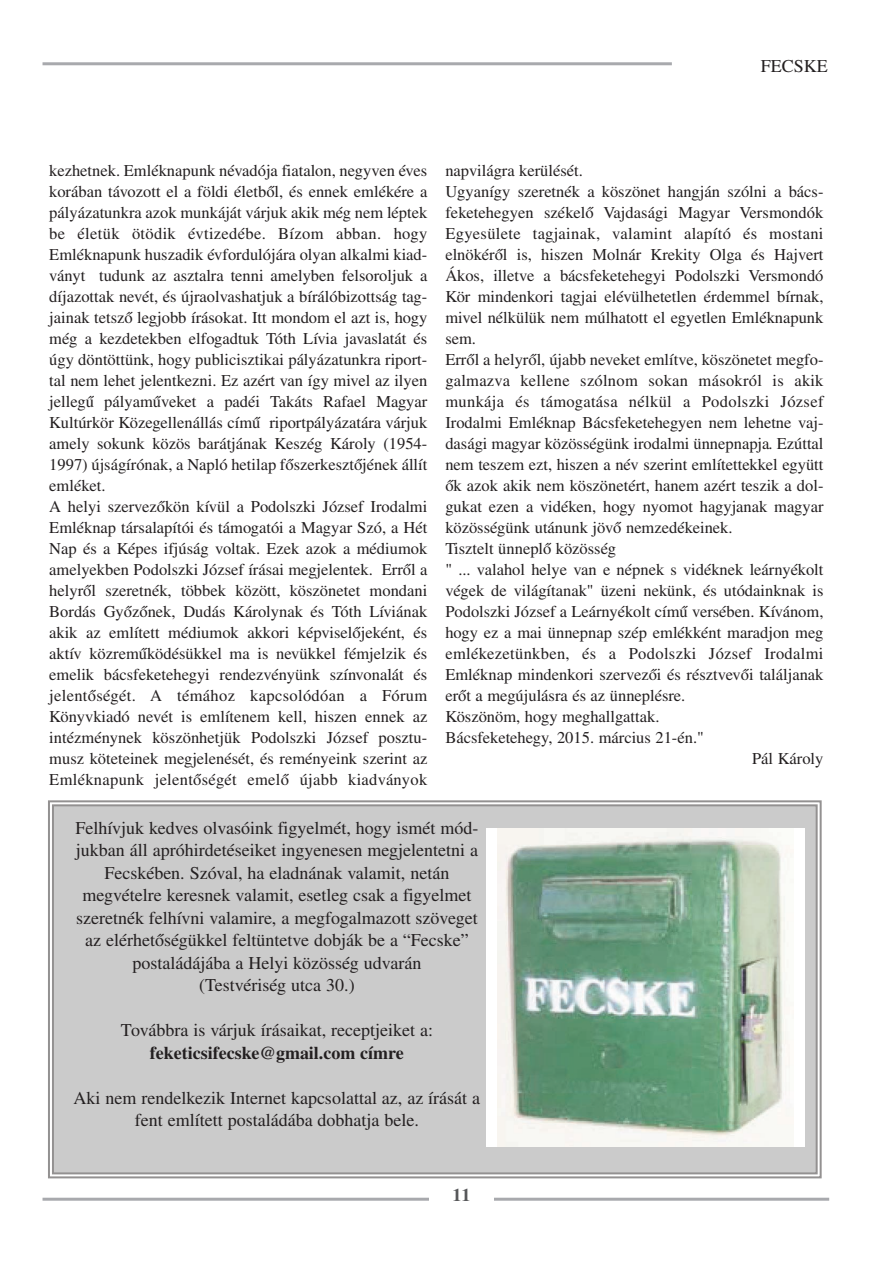
<style>
.page{position:relative;width:893px;height:1263px;background:#fff}
.page>*{position:absolute;margin:0;border:0;box-sizing:border-box;transform-origin:0 0}
.t1{font:18px/22.5px "Times CE";color:#231f20;text-align:center}
.t2{font:700 18px "Times CE";color:#231f20}
.t3{font:700 18px "Times CE";color:#57585a}
.t4{font:16.5px/21px "Times CE";color:#231f20}
.t5{font:16.5px "Times CE";letter-spacing:.02em;color:#231f20}
</style>
<div class="page">
<hr style="left:43px;top:1198px;width:786px;height:3px;background:#a8a9ad">
<div style="left:429px;top:1184px;width:65px;height:25px;background:#fff"></div>
<hr style="left:43px;top:62px;width:629px;height:3px;background:#a8a9ad">
<div style="left:54px;top:806px;width:762px;height:366px;background:#cbcbcb"></div>
<div style="left:48px;top:800px;width:774px;height:378px;border:2px solid #939191"></div>
<div style="left:52px;top:804px;width:766px;height:370px;border:2px solid #939191"></div>
<div style="left:486px;top:828px;width:319px;height:318px;background:#fff"></div>
<img style="left:498px;top:828px;width:295px;height:318px">
<p class="t1" style="left:761px;top:56px;width:69px">FECSKE</p>
<p class="t4" style="left:49px;top:161px;width:380px">kezhetnek. Emléknapunk névadója fiatalon, negyven éves korában távozott el a földi életből, és ennek emlékére a pályázatunkra azok munkáját várjuk akik még nem léptek be életük ötödik évtizedébe. Bízom abban. hogy Emléknapunk huszadik évfordulójára olyan alkalmi kiad&shy;ványt tudunk az asztalra tenni amelyben felsoroljuk a díjazottak nevét, és újraolvashatjuk a bírálóbizottság tag&shy;jainak tetsző legjobb írásokat. Itt mondom el azt is, hogy még a kezdetekben elfogadtuk Tóth Lívia javaslatát és úgy döntöttünk, hogy publicisztikai pályázatunkra riport&shy;tal nem lehet jelentkezni. Ez azért van így mivel az ilyen jellegű pályaműveket a padéi Takáts Rafael Magyar Kultúrkör Közegellenállás című riportpályázatára várjuk amely sokunk közös barátjának Keszég Károly (1954- 1997) újságírónak, a Napló hetilap főszerkesztőjének állít emléket.<br>A helyi szervezőkön kívül a Podolszki József Irodalmi Emléknap társalapítói és támogatói a Magyar Szó, a Hét Nap és a Képes ifjúság voltak. Ezek azok a médiumok amelyekben Podolszki József írásai megjelentek. Erről a helyről szeretnék, többek között, köszönetet mondani Bordás Győzőnek, Dudás Károlynak és Tóth Líviának akik az említett médiumok akkori képviselőjeként, és aktív közreműködésükkel ma is nevükkel fémjelzik és emelik bácsfeketehegyi rendezvényünk színvonalát és jelentőségét. A témához kapcsolódóan a Fórum Könyvkiadó nevét is említenem kell, hiszen ennek az intézménynek köszönhetjük Podolszki József posztu&shy;musz köteteinek megjelenését, és reményeink szerint az Emléknapunk jelentőségét emelő újabb kiadványok</p>
<p class="t4" style="left:445px;top:161px;width:139px">napvilágra kerülését.</p>
<p class="t4" style="left:445px;top:182px;width:380px">Ugyanígy szeretnék a köszönet hangján szólni a bács-</p>
<p class="t4" style="left:445px;top:203px;width:380px">feketehegyen székelő Vajdasági Magyar Versmondók</p>
<p class="t5" style="left:445px;top:228px;width:380px">Egyesülete tagjainak, valamint alapító és mostani</p>
<p class="t4" style="left:445px;top:245px;width:380px">elnökéről is, hiszen Molnár Krekity Olga és Hajvert</p>
<p class="t4" style="left:445px;top:266px;width:380px">Ákos, illetve a bácsfeketehegyi Podolszki Versmondó</p>
<p class="t4" style="left:445px;top:287px;width:380px">Kör mindenkori tagjai elévülhetetlen érdemmel bírnak,</p>
<p class="t4" style="left:445px;top:308px;width:380px">mivel nélkülük nem múlhatott el egyetlen Emléknapunk</p>
<p class="t4" style="left:445px;top:329px;width:32px">sem.</p>
<p class="t4" style="left:445px;top:350px;width:380px">Erről a helyről, újabb neveket említve, köszönetet megfo-</p>
<p class="t4" style="left:445px;top:371px;width:380px">galmazva kellene szólnom sokan másokról is akik</p>
<p class="t5" style="left:445px;top:396px;width:380px">munkája és támogatása nélkül a Podolszki József</p>
<p class="t4" style="left:445px;top:413px;width:380px">Irodalmi Emléknap Bácsfeketehegyen nem lehetne vaj-</p>
<p class="t4" style="left:445px;top:434px;width:380px">dasági magyar közösségünk irodalmi ünnepnapja. Ezúttal</p>
<p class="t4" style="left:445px;top:455px;width:380px">nem teszem ezt, hiszen a név szerint említettekkel együtt</p>
<p class="t4" style="left:445px;top:476px;width:380px">ők azok akik nem köszönetért, hanem azért teszik a dol-</p>
<p class="t4" style="left:445px;top:497px;width:380px">gukat ezen a vidéken, hogy nyomot hagyjanak magyar</p>
<p class="t4" style="left:445px;top:518px;width:289px">közösségünk utánunk jövő nemzedékeinek.</p>
<p class="t4" style="left:445px;top:539px;width:172px">Tisztelt ünneplő közösség</p>
<p class="t4" style="left:445px;top:560px;width:380px">" ... valahol helye van e népnek s vidéknek leárnyékolt</p>
<p class="t4" style="left:445px;top:581px;width:380px">végek de világítanak" üzeni nekünk, és utódainknak is</p>
<p class="t4" style="left:445px;top:602px;width:380px">Podolszki József a Leárnyékolt című versében. Kívánom,</p>
<p class="t4" style="left:445px;top:623px;width:380px">hogy ez a mai ünnepnap szép emlékként maradjon meg</p>
<p class="t5" style="left:445px;top:648px;width:380px">emlékezetünkben, és a Podolszki József Irodalmi</p>
<p class="t4" style="left:445px;top:665px;width:380px">Emléknap mindenkori szervezői és résztvevői találjanak</p>
<p class="t4" style="left:445px;top:686px;width:242px">erőt a megújulásra és az ünneplésre.</p>
<p class="t4" style="left:445px;top:707px;width:216px">Köszönöm, hogy meghallgattak.</p>
<p class="t4" style="left:445px;top:728px;width:260px">Bácsfeketehegy, 2015. március 21-én."</p>
<p class="t4" style="left:752px;top:749px;width:73px">Pál Károly</p>
<p class="t1" style="left:75px;top:818px;width:404px">Felhívjuk kedves olvasóink figyelmét, hogy ismét mód&shy;jukban áll apróhirdetéseiket ingyenesen megjelentetni a Fecskében. Szóval, ha eladnának valamit, netán megvételre keresnek valamit, esetleg csak a figyelmet szeretnék felhívni valamire, a megfogalmazott szöveget az elérhetőségükkel feltüntetve dobják be a “Fecske” postaládájába a Helyi közösség udvarán<br>(Testvériség utca 30.)</p>
<p class="t1" style="left:121px;top:1021px;width:314px">Továbbra is várjuk írásaikat, receptjeiket a:</p>
<p class="t2" style="left:150px;top:1046px;width:256px">feketicsifecske@gmail.com címre</p>
<p class="t1" style="left:74px;top:1088px;width:408px">Aki nem rendelkezik Internet kapcsolattal az, az írását a fent említett postaládába dobhatja bele.</p>
<p class="t3" style="left:453px;top:1189px;width:19px">11</p>
</div>
